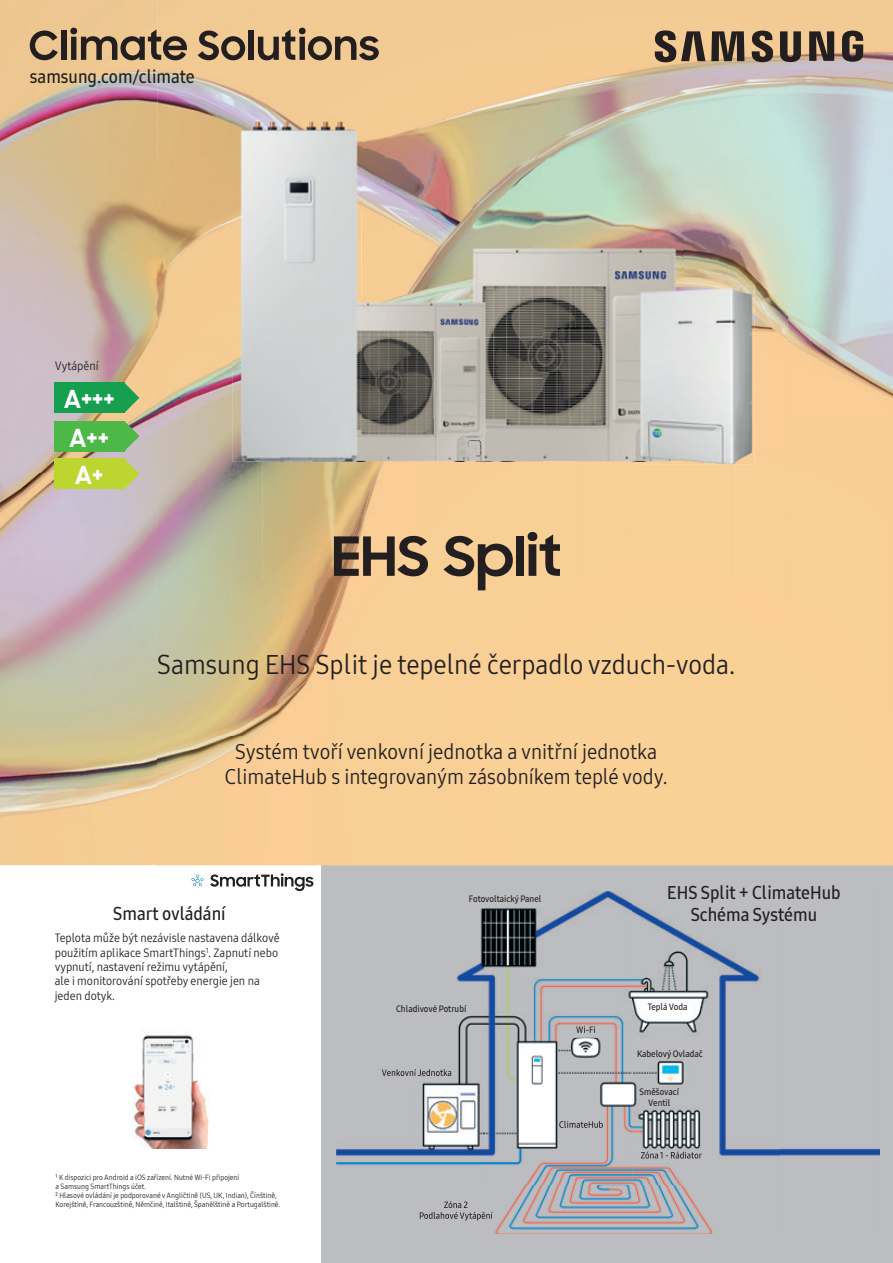
<style>
.page{position:relative;width:893px;height:1263px;background:#fff}
.page>*{position:absolute;margin:0;border:0;box-sizing:border-box;transform-origin:0 0}
.t1{font:700 54px "Samsung Sharp Sans";color:#231f20;scale:1.06 1}
.t2{font:27px "Samsung One 400 C";color:#231f20}
.t3{font:700 25.35px/38.2px "Samsung Sharp Sans";color:#fff}
.t4{font:21px/25.2px "Samsung One 400 C";color:#231f20;text-align:center}
.t5{font:18px/21.6px "Samsung One 600 C";color:#231f20;text-align:center}
.t6{font:12px/14.4px "Samsung One 400 C";color:#231f20}
.t7{font:9px/10.8px "Samsung One 600 C";color:#231f20;text-align:center}
.t8{font:7.5px/9px "Samsung One 400 C";color:#231f20}
</style>
<div class="page">
<img style="left:0;top:0;width:788px;height:158px">
<img style="left:788px;top:0;width:105px;height:865px">
<img style="left:0;top:158px;width:157px;height:707px">
<img style="left:157px;top:158px;width:75px;height:210px">
<img style="left:361px;top:158px;width:112px;height:138px">
<img style="left:473px;top:158px;width:210px;height:105px">
<img style="left:683px;top:158px;width:105px;height:158px">
<img style="left:680px;top:263px;width:3px;height:23px">
<div style="left:736px;top:316px;width:52px;height:473px;background:#f9cf96"></div>
<img style="left:157px;top:368px;width:105px;height:211px">
<img style="left:262px;top:461px;width:474px;height:118px">
<img style="left:157px;top:579px;width:473px;height:158px">
<img style="left:157px;top:737px;width:158px;height:128px">
<svg style="left:124px;top:383px;width:15px;height:30px"></svg>
<div style="left:54px;top:383px;width:70px;height:30px;background:#169f4e"></div>
<svg style="left:124px;top:421px;width:15px;height:30px"></svg>
<div style="left:54px;top:421px;width:70px;height:30px;background:#4cb848"></div>
<img style="left:470px;top:240px;width:210px;height:89px">
<img style="left:542px;top:329px;width:96px;height:88px">
<img style="left:542px;top:417px;width:96px;height:44px">
<img style="left:318px;top:296px;width:224px;height:165px">
<img style="left:232px;top:110px;width:129px;height:201px">
<img style="left:232px;top:311px;width:86px;height:151px">
<img style="left:318px;top:461px;width:43px;height:1px">
<img style="left:638px;top:286px;width:117px;height:179px">
<img style="left:638px;top:286px;width:42px;height:175px">
<div style="left:321px;top:865px;width:572px;height:398px;background:#bcbdc0"></div>
<svg style="left:191px;top:873px;width:122px;height:18px"></svg>
<img style="left:336px;top:891px;width:543px;height:343px">
<img style="left:559px;top:1121px;width:44px;height:7px">
<img style="left:576px;top:1026px;width:19px;height:7px">
<img style="left:382px;top:1069px;width:69px;height:7px">
<img style="left:641px;top:1151px;width:61px;height:7px">
<img style="left:444px;top:1201px;width:23px;height:7px">
<img style="left:420px;top:1212px;width:73px;height:9px">
<img style="left:132px;top:1035px;width:77px;height:113px">
<svg style="left:124px;top:459px;width:15px;height:30px"></svg>
<div style="left:54px;top:459px;width:70px;height:30px;background:#bdd530"></div>
<svg style="left:655px;top:30px;width:208px;height:32px;background:#806c55"></svg>
<svg style="left:30px;top:31px;width:28px;height:29px"></svg>
<div style="left:61px;top:31px;width:6px;height:29px;background:#231f20"></div>
<svg style="left:70px;top:28px;width:117px;height:32px;background:#9b8363"></svg>
<svg style="left:198px;top:31px;width:47px;height:29px"></svg>
<div style="left:248px;top:31px;width:6px;height:29px;background:#231f20"></div>
<svg style="left:258px;top:28px;width:121px;height:32px;background:#a08665"></svg>
<h3 class="t5" style="left:30px;top:65px;width:167px">samsung.com/climate</h3>
<h3 class="t6" style="left:55px;top:358px;width:45px">Vytápění</h3>
<h3 class="t3" style="left:64px;top:379px;width:52px">A+++<br>A++</h3>
<h3 class="t3" style="left:75px;top:455px;width:30px">A+</h3>
<h1 class="t1" style="left:332px;top:516px;width:218px">EHS Split</h1>
<h2 class="t2" style="left:157px;top:646px;width:580px">Samsung EHS Split je tepelné čerpadlo vzduch-voda.</h2>
<h3 class="t4" style="left:225px;top:738px;width:444px">Systém tvoří venkovní jednotka a vnitřní jednotka<br>ClimateHub s integrovaným zásobníkem teplé vody.</h3>
<h3 class="t5" style="left:113px;top:902px;width:114px">Smart ovládání</h3>
<h3 class="t6" style="left:55px;top:930px;width:226px">Teplota může být nezávisle nastavena dálkově použitím aplikace SmartThings<sup>1</sup>. Zapnutí nebo vypnutí, nastavení režimu vytápění,<br>ale i monitorování spotřeby energie jen na jeden dotyk.</h3>
<p class="t8" style="left:56px;top:1172px;width:226px">¹ K dispozici pro Android a iOS zařízení. Nutné Wi-Fi připojení<br>a Samsung SmartThings účet.<br>² Hlasové ovládání je podporované v Angličtině (US, UK, Indian), Čínštině, Korejštině, Francouzštině, Němčině, Italštině, Španělštině a Portugalštině.</p>
<p class="t7" style="left:469px;top:893px;width:74px">Fotovoltaický Panel</p>
<p class="t7" style="left:396px;top:1003px;width:72px">Chladivové Potrubí</p>
<h3 class="t5" style="left:667px;top:882px;width:175px">EHS Split + ClimateHub<br>Schéma Systému</h3>
<p class="t7" style="left:648px;top:1001px;width:41px">Teplá Voda</p>
<p class="t7" style="left:637px;top:1048px;width:67px">Kabelový Ovladač</p>
<p class="t7" style="left:640px;top:1086px;width:41px">Směšovací<br>Ventil</p>
</div>
